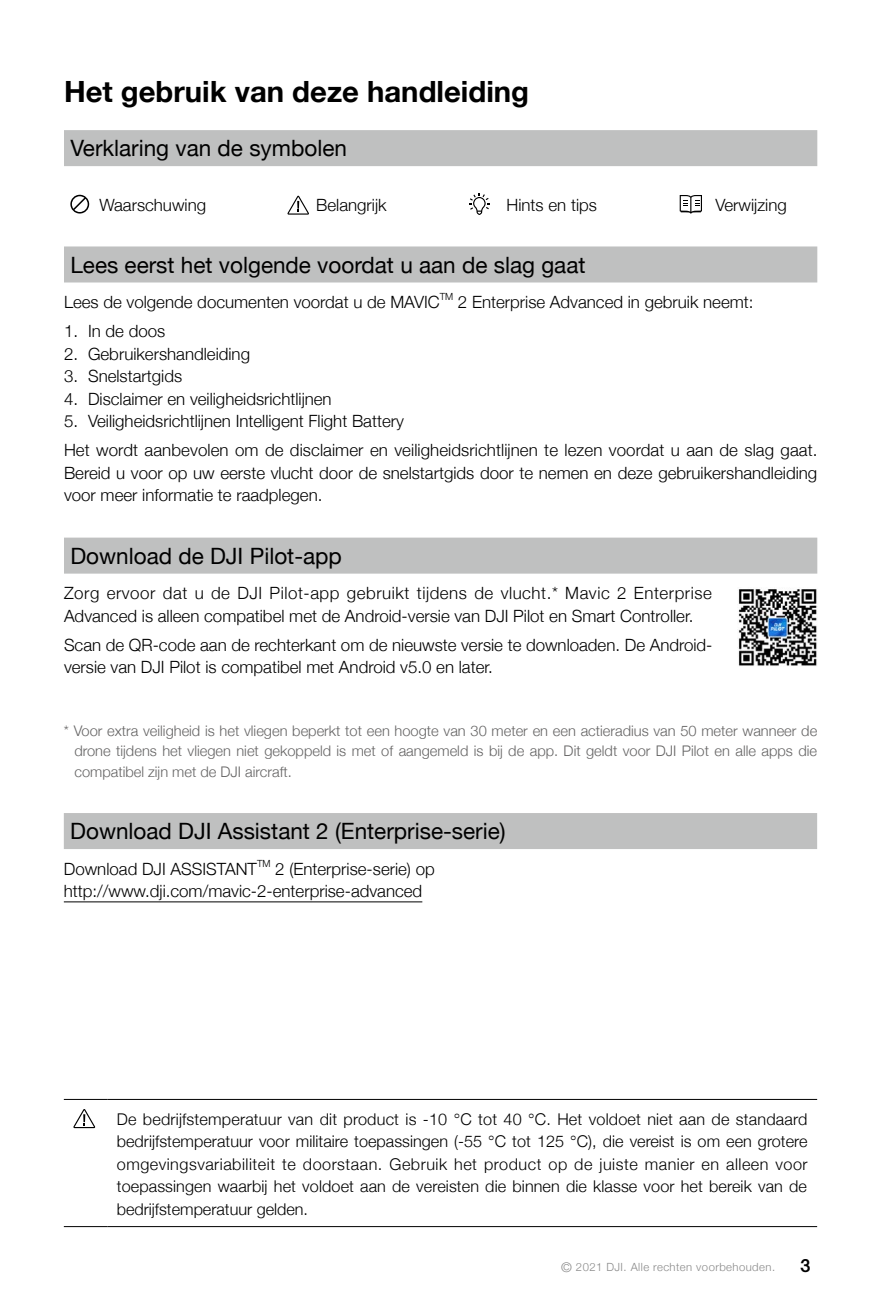
<style>
.page{position:relative;width:881px;height:1308px;background:#fff}
.page>*{position:absolute;margin:0;border:0;box-sizing:border-box;transform-origin:0 0}
.t1{font:700 29.25px "Helvetica Neue";color:#000}
.t2{font:22.5px "Helvetica Neue";color:#000}
.t3{font:300 16.88px/22.5px "Helvetica Neue";color:#000}
.t4{font:300 16.2px/22.5px "Helvetica Neue";color:#000;text-align:justify}
.t5{font:700 15.75px "Gujarati Sangam MN";color:#000}
.t6{font:300 14.62px/20.2px "Helvetica Neue";color:#656464;text-align:justify}
.t7{font:300 11.25px "Helvetica Neue";letter-spacing:.04em;color:#898989}
.t8{font:300 9.9px "Helvetica Neue";color:#000}
.s1{font-size:13.5px}
</style>
<div class="page">
<div style="left:64px;top:813px;width:752px;height:36px;background:#bfc0c0"></div>
<hr style="left:64px;top:901px;width:358px;height:1px;background:#000">
<div style="left:64px;top:130px;width:753px;height:36px;background:#bfc0c0"></div>
<div style="left:64px;top:246px;width:753px;height:36px;background:#bfc0c0"></div>
<div style="left:64px;top:537px;width:753px;height:36px;background:#bfc0c0"></div>
<svg style="left:70px;top:195px;width:19px;height:18px"></svg>
<svg style="left:287px;top:196px;width:22px;height:19px"></svg>
<svg style="left:469px;top:193px;width:20px;height:22px"></svg>
<svg style="left:679px;top:195px;width:22px;height:18px"></svg>
<hr style="left:64px;top:1099px;width:43px;height:1px;background:#000">
<hr style="left:107px;top:1099px;width:709px;height:1px;background:#000">
<hr style="left:64px;top:1226px;width:43px;height:1px;background:#000">
<hr style="left:107px;top:1226px;width:709px;height:1px;background:#000">
<svg style="left:73px;top:1109px;width:22px;height:19px"></svg>
<img style="left:738px;top:589px;width:78px;height:77px">
<h1 class="t1" style="left:64px;top:68px;width:466px">Het gebruik van deze handleiding</h1>
<h2 class="t2" style="left:70px;top:132px;width:278px">Verklaring van de symbolen</h2>
<p class="t3" style="left:99px;top:193px;width:108px">Waarschuwing</p>
<p class="t3" style="left:316px;top:193px;width:72px">Belangrijk</p>
<p class="t3" style="left:506px;top:193px;width:92px">Hints en tips</p>
<p class="t3" style="left:715px;top:193px;width:73px">Verwijzing</p>
<h2 class="t2" style="left:70px;top:248px;width:516px">Lees eerst het volgende voordat u aan de slag gaat</h2>
<p class="t3" style="left:64px;top:290px;width:377px">Lees de volgende documenten voordat u de MAVIC</p>
<p class="t8" style="left:439px;top:289px;width:15px">TM</p>
<p class="t3" style="left:458px;top:290px;width:297px">2 Enterprise Advanced in gebruik neemt:</p>
<p class="t3" style="left:64px;top:319px;width:103px">1. In de doos</p>
<p class="t3" style="left:64px;top:341px;width:187px">2. Gebruikershandleiding</p>
<p class="t3" style="left:64px;top:364px;width:120px">3. Snelstartgids</p>
<p class="t3" style="left:64px;top:386px;width:269px">4. Disclaimer en veiligheidsrichtlijnen</p>
<p class="t3" style="left:64px;top:405px;width:754px;line-height:28.8px">5. Veiligheidsrichtlijnen Intelligent Flight Battery<br>Het wordt aanbevolen om de disclaimer en veiligheidsrichtlijnen te lezen voordat u aan de slag gaat.</p>
<p class="t3" style="left:64px;top:460px;width:754px">Bereid u voor op uw eerste vlucht door de snelstartgids door te nemen en deze gebruikershandleiding voor meer informatie te raadplegen.</p>
<h2 class="t2" style="left:70px;top:539px;width:273px">Download de DJI Pilot-app</h2>
<p class="t3" style="left:64px;top:581px;width:649px">Zorg ervoor dat u de DJI Pilot-app gebruikt tijdens de vlucht.* Mavic 2 Enterprise<br>Advanced is alleen compatibel met de Android-versie van DJI Pilot en Smart Controller.</p>
<p class="t3" style="left:64px;top:632px;width:649px">Scan de QR-code aan de rechterkant om de nieuwste versie te downloaden. De Android&shy;versie van DJI Pilot is compatibel met Android v5.0 en later.</p>
<p class="t6" style="left:74px;top:719px;width:744px;text-indent:-11px">* Voor extra veiligheid is het vliegen beperkt tot een hoogte van 30 meter en een actieradius van 50 meter wanneer de drone tijdens het vliegen niet gekoppeld is met of aangemeld is bij de app. Dit geldt voor DJI Pilot en alle apps die compatibel zijn met de DJI aircraft.</p>
<h2 class="t2" style="left:70px;top:815px;width:437px">Download DJI Assistant 2 (Enterprise-serie)</h2>
<p class="t3" style="left:64px;top:856px;width:194px">Download DJI ASSISTANT</p>
<p class="t8" style="left:257px;top:855px;width:15px">TM</p>
<p class="t3" style="left:64px;top:856px;width:372px;text-indent:211px">2 (Enterprise-serie) op http://www.dji.com/mavic-2-enterprise-advanced</p>
<p class="t4" style="left:117px;top:1106px;width:692px">De bedrijfstemperatuur van dit product is -10 °C tot 40 °C. Het voldoet niet aan de standaard bedrijfstemperatuur voor militaire toepassingen (-55 °C tot 125 °C), die vereist is om een grotere omgevingsvariabiliteit te doorstaan. Gebruik het product op de juiste manier en alleen voor toepassingen waarbij het voldoet aan de vereisten die binnen die klasse voor het bereik van de bedrijfstemperatuur gelden.</p>
<p class="t7" style="left:561px;top:1257px;width:215px"><span class="s1">©</span> 2021 DJI. Alle rechten voorbehouden.</p>
<p class="t5" style="left:799px;top:1257px;width:12px">3</p>
</div>
